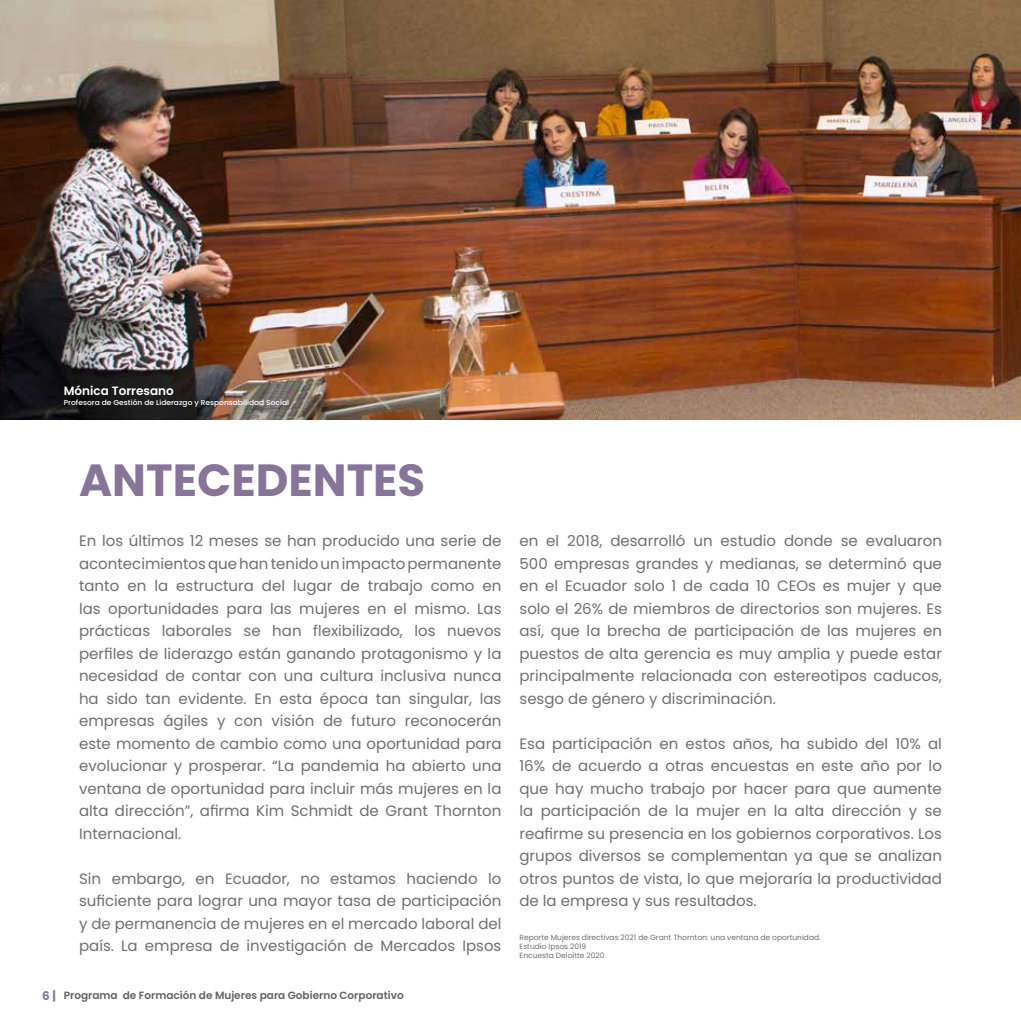
<style>
.page{position:relative;width:1021px;height:1021px;background:#fff}
.page>*{position:absolute;margin:0;border:0;box-sizing:border-box;transform-origin:0 0}
.t1{font:700 45px "Poppins";color:#877599}
.t2{font:15px/22.5px "Poppins";color:#706f6f;text-align:justify}
.t3{font:600 12px "Poppins";color:#fff}
.t4{font:600 10.5px "Poppins";color:#646363}
.t5{font:7.5px/9px "Poppins";color:#706f6f}
.t6{font:500 7.2px "Poppins";color:#fff;scale:1.05 1}
.s1{font-weight:700;font-size:12px;color:#87769a}
</style>
<div class="page">
<img style="left:0;top:0;width:1020px;height:419px">
<p class="t3" style="left:64px;top:384px;width:111px">Mónica Torresano</p>
<p class="t6" style="left:64px;top:398px;width:216px">Profesora de Gestión de Liderazgo y Responsabilidad Social</p>
<h1 class="t1" style="left:79px;top:454px;width:348px">ANTECEDENTES</h1>
<p class="t2" style="left:79px;top:530px;width:424px">En los últimos 12 meses se han producido una serie de acontecimientos que han tenido un impacto permanente tanto en la estructura del lugar de trabajo como en las oportunidades para las mujeres en el mismo. Las prácticas laborales se han flexibilizado, los nuevos perfiles de liderazgo están ganando protagonismo y la necesidad de contar con una cultura inclusiva nunca ha sido tan evidente. En esta época tan singular, las empresas ágiles y con visión de futuro reconocerán este momento de cambio como una oportunidad para evolucionar y prosperar. “La pandemia ha abierto una ventana de oportunidad para incluir más mujeres en la alta dirección”, afirma Kim Schmidt de Grant Thornton Internacional.</p>
<p class="t2" style="left:79px;top:867px;width:424px">Sin embargo, en Ecuador, no estamos haciendo lo suficiente para lograr una mayor tasa de participación y de permanencia de mujeres en el mercado laboral del país. La empresa de investigación de Mercados Ipsos</p>
<p class="t4" style="left:42px;top:989px;width:363px"><span class="s1">6 |</span> Programa de Formación de Mujeres para Gobierno Corporativo</p>
<p class="t2" style="left:519px;top:530px;width:424px">en el 2018, desarrolló un estudio donde se evaluaron 500 empresas grandes y medianas, se determinó que en el Ecuador solo 1 de cada 10 CEOs es mujer y que solo el 26% de miembros de directorios son mujeres. Es así, que la brecha de participación de las mujeres en puestos de alta gerencia es muy amplia y puede estar principalmente relacionada con estereotipos caducos, sesgo de género y discriminación.</p>
<p class="t2" style="left:519px;top:732px;width:424px">Esa participación en estos años, ha subido del 10% al 16% de acuerdo a otras encuestas en este año por lo que hay mucho trabajo por hacer para que aumente la participación de la mujer en la alta dirección y se reafirme su presencia en los gobiernos corporativos. Los grupos diversos se complementan ya que se analizan otros puntos de vista, lo que mejoraría la productividad de la empresa y sus resultados.</p>
<p class="t5" style="left:519px;top:932px;width:303px">Reporte Mujeres directivas 2021 de Grant Thornton: una ventana de oportunidad.<br>Estudio Ipsos 2019<br>Encuesta Deloitte 2020</p>
</div>
